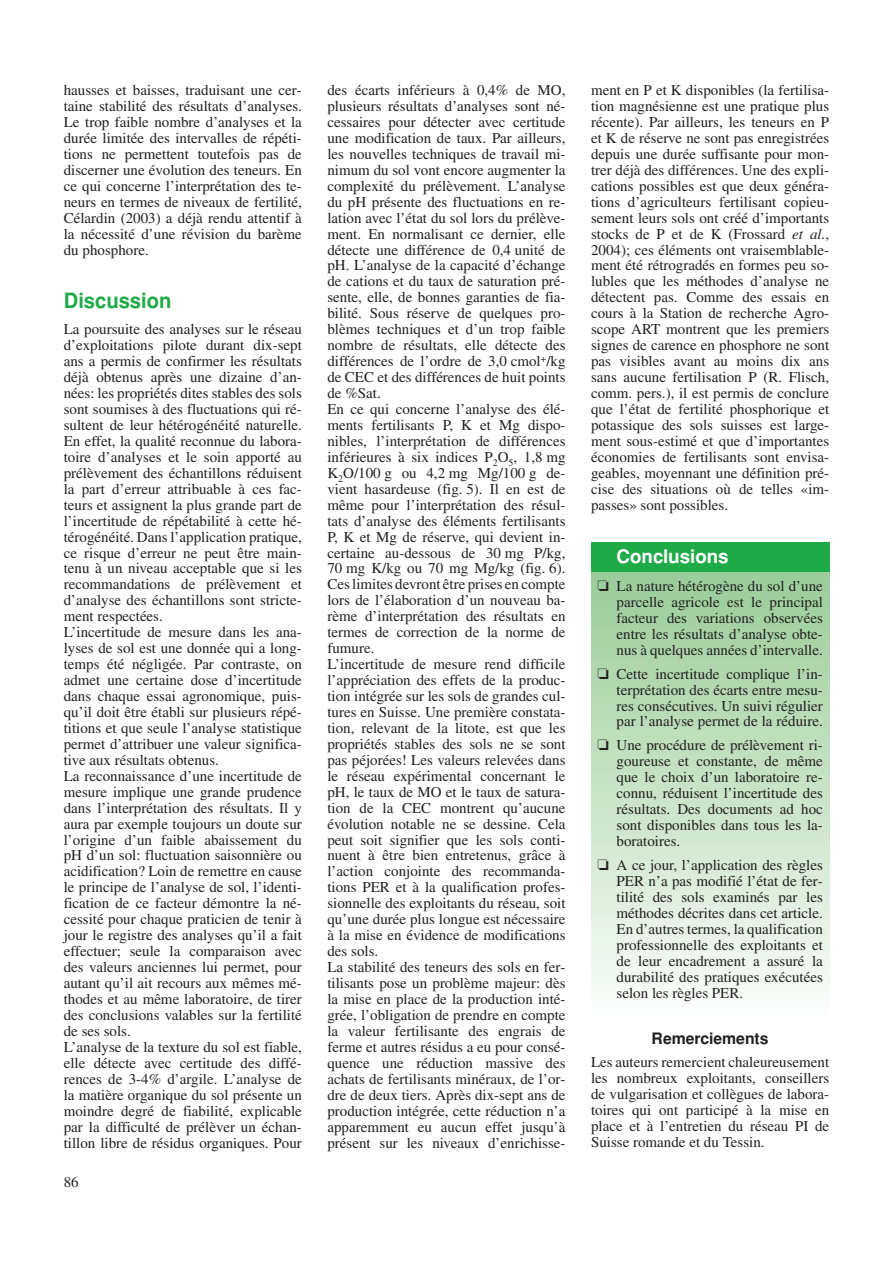
<style>
.page{position:relative;width:893px;height:1263px;background:#fff}
.page>*{position:absolute;margin:0;border:0;box-sizing:border-box;transform-origin:0 0}
.t1{font:700 21px "Helvetica";color:#1faa48;scale:.96 1}
.t2{font:700 18.75px "Helvetica";color:#fff}
.t3{font:700 15.75px "Helvetica";color:#231f20}
.t4{font:15px/15.9px "Times";color:#231f20;text-align:justify}
.s1{font-style:italic}
</style>
<div class="page">
<div style="left:591px;top:567px;width:238px;height:450px;background:linear-gradient(to bottom,#98cb97,#fbfcfa)"></div>
<div style="left:591px;top:542px;width:238px;height:30px;background:#1faa48"></div>
<p class="t4" style="left:64px;top:84px;width:240px">hausses et baisses, traduisant une cer&shy;taine stabilité des résultats d’analyses.<br>Le trop faible nombre d’analyses et la durée limitée des intervalles de répéti&shy;tions ne permettent toutefois pas de discerner une évolution des teneurs. En ce qui concerne l’interprétation des te&shy;neurs en termes de niveaux de fertilité, Célardin (2003) a déjà rendu attentif à la nécessité d’une révision du barème du phosphore.</p>
<h1 class="t1" style="left:64px;top:288px;width:114px">Discussion</h1>
<p class="t4" style="left:64px;top:323px;width:240px;text-align:left">La poursuite des analyses sur le réseau d’exploitations pilote durant dix-sept ans a permis de confirmer les résultats déjà obtenus après une dizaine d’an&shy;nées: les propriétés dites stables des sols sont soumises à des fluctuations qui ré&shy;sultent de leur hétérogénéité naturelle.<br>En effet, la qualité reconnue du labora&shy;toire d’analyses et le soin apporté au prélèvement des échantillons réduisent la part d’erreur attribuable à ces fac&shy;teurs et assignent la plus grande part de l’incertitude de répétabilité à cette hé&shy;térogénéité. Dans l’application pratique, ce risque d’erreur ne peut être main&shy;tenu à un niveau acceptable que si les recommandations de prélèvement et d’analyse des échantillons sont stricte&shy;ment respectées.<br>L’incertitude de mesure dans les ana&shy;lyses de sol est une donnée qui a long&shy;temps été négligée. Par contraste, on admet une certaine dose d’incertitude dans chaque essai agronomique, puis&shy;qu’il doit être établi sur plusieurs répé&shy;titions et que seule l’analyse statistique permet d’attribuer une valeur significa&shy;tive aux résultats obtenus.<br>La reconnaissance d’une incertitude de mesure implique une grande prudence dans l’interprétation des résultats. Il y aura par exemple toujours un doute sur l’origine d’un faible abaissement du pH d’un sol: fluctuation saisonnière ou acidification? Loin de remettre en cause le principe de l’analyse de sol, l’identi&shy;fication de ce facteur démontre la né&shy;cessité pour chaque praticien de tenir à jour le registre des analyses qu’il a fait effectuer; seule la comparaison avec des valeurs anciennes lui permet, pour autant qu’il ait recours aux mêmes mé&shy;thodes et au même laboratoire, de tirer des conclusions valables sur la fertilité de ses sols.<br>L’analyse de la texture du sol est fiable, elle détecte avec certitude des diffé&shy;rences de 3-4% d’argile. L’analyse de la matière organique du sol présente un moindre degré de fiabilité, explicable par la difficulté de prélèver un échan&shy;tillon libre de résidus organiques. Pour</p>
<p class="t4" style="left:64px;top:1175px;width:16px">86</p>
<p class="t4" style="left:327px;top:84px;width:240px;text-align:left">des écarts inférieurs à 0,4% de MO, plusieurs résultats d’analyses sont né&shy;cessaires pour détecter avec certitude une modification de taux. Par ailleurs, les nouvelles techniques de travail mi&shy;nimum du sol vont encore augmenter la complexité du prélèvement. L’analyse du pH présente des fluctuations en re&shy;lation avec l’état du sol lors du prélève&shy;ment. En normalisant ce dernier, elle détecte une différence de 0,4 unité de pH. L’analyse de la capacité d’échange de cations et du taux de saturation pré&shy;sente, elle, de bonnes garanties de fia&shy;bilité. Sous réserve de quelques pro&shy;blèmes techniques et d’un trop faible nombre de résultats, elle détecte des différences de l’ordre de 3,0 cmol<sup>+</sup>/kg de CEC et des différences de huit points de %Sat.<br>En ce qui concerne l’analyse des élé&shy;ments fertilisants P, K et Mg dispo&shy;nibles, l’interprétation de différences inférieures à six indices P<sub>2</sub>O<sub>5</sub>, 1,8 mg K<sub>2</sub>O/100 g ou 4,2 mg Mg/100 g de&shy;vient hasardeuse (fig. 5). Il en est de même pour l’interprétation des résul&shy;tats d’analyse des éléments fertilisants P, K et Mg de réserve, qui devient in&shy;certaine au-dessous de 30 mg P/kg, 70 mg K/kg ou 70 mg Mg/kg (fig. 6).<br>Ceslimites devront être prises en compte lors de l’élaboration d’un nouveau ba&shy;rème d’interprétation des résultats en termes de correction de la norme de fumure.<br>L’incertitude de mesure rend difficile l’appréciation des effets de la produc&shy;tion intégrée sur les sols de grandes cul&shy;tures en Suisse. Une première constata&shy;tion, relevant de la litote, est que les propriétés stables des sols ne se sont pas péjorées! Les valeurs relevées dans le réseau expérimental concernant le pH, le taux de MO et le taux de satura&shy;tion de la CEC montrent qu’aucune évolution notable ne se dessine. Cela peut soit signifier que les sols conti&shy;nuent à être bien entretenus, grâce à l’action conjointe des recommanda&shy;tions PER et à la qualification profes&shy;sionnelle des exploitants du réseau, soit qu’une durée plus longue est nécessaire à la mise en évidence de modifications des sols.<br>La stabilité des teneurs des sols en fer&shy;tilisants pose un problème majeur: dès la mise en place de la production inté&shy;grée, l’obligation de prendre en compte la valeur fertilisante des engrais de ferme et autres résidus a eu pour consé&shy;quence une réduction massive des achats de fertilisants minéraux, de l’or&shy;dre de deux tiers. Après dix-sept ans de production intégrée, cette réduction n’a apparemment eu aucun effet jusqu’à présent sur les niveaux d’enrichisse-</p>
<p class="t4" style="left:591px;top:84px;width:240px">ment en P et K disponibles (la fertilisa&shy;tion magnésienne est une pratique plus récente). Par ailleurs, les teneurs en P et K de réserve ne sont pas enregistrées depuis une durée suffisante pour mon&shy;trer déjà des différences. Une des expli&shy;cations possibles est que deux généra&shy;tions d’agriculteurs fertilisant copieu&shy;sement leurs sols ont créé d’importants stocks de P et de K (Frossard <span class="s1">et al.</span>, 2004); ces éléments ont vraisemblable&shy;ment été rétrogradés en formes peu so&shy;lubles que les méthodes d’analyse ne détectent pas. Comme des essais en cours à la Station de recherche Agro&shy;scope ART montrent que les premiers signes de carence en phosphore ne sont pas visibles avant au moins dix ans sans aucune fertilisation P (R. Flisch, comm. pers.), il est permis de conclure que l’état de fertilité phosphorique et potassique des sols suisses est large&shy;ment sous-estimé et que d’importantes économies de fertilisants sont envisa&shy;geables, moyennant une définition pré&shy;cise des situations où de telles «im&shy;passes» sont possibles.</p>
<p class="t2" style="left:617px;top:545px;width:114px">Conclusions</p>
<p class="t4" style="left:617px;top:579px;width:208px;text-indent:-19px">❏ La nature hétérogène du sol d’une parcelle agricole est le principal facteur des variations observées entre les résultats d’analyse obte&shy;nus à quelques années d’intervalle.</p>
<p class="t4" style="left:617px;top:667px;width:208px;text-indent:-19px">❏ Cette incertitude complique l’in&shy;terprétation des écarts entre mesu&shy;res consécutives. Un suivi régulier par l’analyse permet de la réduire.</p>
<p class="t4" style="left:617px;top:739px;width:208px;text-indent:-19px">❏ Une procédure de prélèvement ri&shy;goureuse et constante, de même que le choix d’un laboratoire re&shy;connu, réduisent l’incertitude des résultats. Des documents ad hoc sont disponibles dans tous les la&shy;boratoires.</p>
<p class="t4" style="left:617px;top:858px;width:208px;text-indent:-19px">❏ A ce jour, l’application des règles PER n’a pas modifié l’état de fer&shy;tilité des sols examinés par les méthodes décrites dans cet article.<br>En d’autres termes, la qualification professionnelle des exploitants et de leur encadrement a assuré la durabilité des pratiques exécutées selon les règles PER.</p>
<p class="t3" style="left:652px;top:1029px;width:118px">Remerciements</p>
<p class="t4" style="left:591px;top:1056px;width:240px">Les auteurs remercient chaleureusement les nombreux exploitants, conseillers de vulgarisation et collègues de labora&shy;toires qui ont participé à la mise en place et à l’entretien du réseau PI de Suisse romande et du Tessin.</p>
</div>
